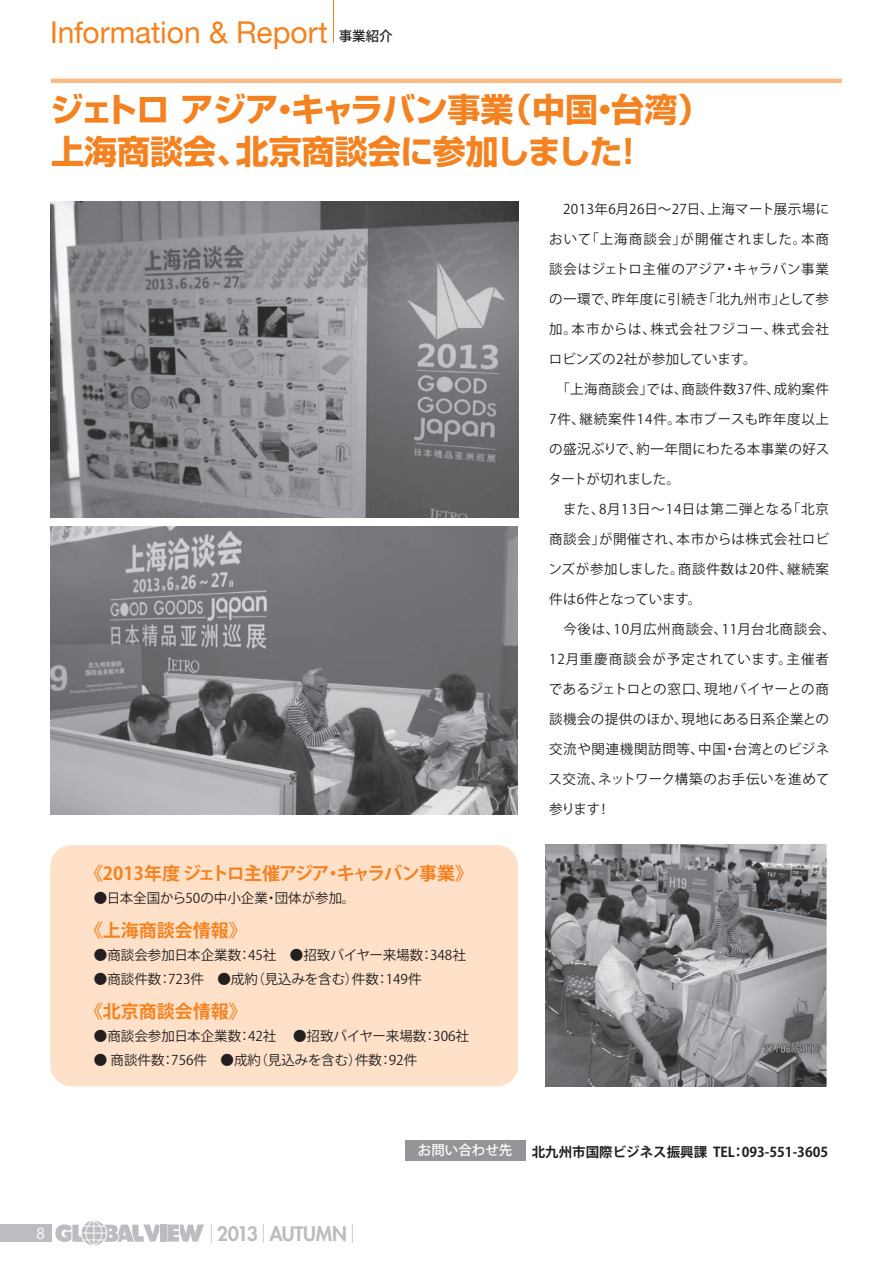
<style>
.page{position:relative;width:893px;height:1263px;background:#fff}
.page>*{position:absolute;margin:0;border:0;box-sizing:border-box;transform-origin:0 0}
.t1{font:700 33px/42px "Shin Go Pr 6 N";letter-spacing:-.015em;color:#f58220}
.t2{font:30px "Helvetica Neue";letter-spacing:-.005em;color:#f58220}
.t3{font:800 19.5px "Futura";letter-spacing:-.01em;color:#bcbdc0}
.t4{font:700 18px "Koz Go Pr 6 N";letter-spacing:-.04em;color:#f58220}
.t5{font:700 18px "Koz Go Pr 6 N";color:#f58220}
.t6{font:15px "Koz Go Pr 6 N";color:#fff}
.t7{font:13.5px "Koz Go Pr 6 N";letter-spacing:.03em;color:#231f20}
.t8{font:13.5px "Koz Go Pr 6 N";color:#231f20}
.t9{font:13.5px "Koz Go Pr 6 N";letter-spacing:.08em;color:#231f20}
.t10{font:13.5px "Koz Go Pr 6 N";letter-spacing:.055em;color:#231f20}
.t11{font:13.5px "Koz Go Pr 6 N";letter-spacing:.05em;color:#231f20}
.t12{font:700 13.5px "Koz Go Pr 6 N";color:#231f20}
.t13{font:13.5px "Koz Go Pr 6 N";letter-spacing:.065em;color:#231f20}
.t14{font:13.5px "Koz Go Pr 6 N";letter-spacing:.005em;color:#231f20}
.t15{font:13.5px "Koz Go Pr 6 N";letter-spacing:-.005em;color:#231f20}
.t16{font:13.5px "Koz Go Pr 6 N";letter-spacing:-.01em;color:#231f20}
.t17{font:13.5px "Koz Go Pr 6 N";letter-spacing:-.025em;color:#231f20}
.t18{font:500 13.5px "Koz Go Pr 6 N";color:#fff}
.t19{font:500 13.5px "Koz Go Pr 6 N";color:#231f20}
.s1{font-family:"Koz Go Pr 6 N";font-weight:400}
</style>
<div class="page">
<div style="left:50px;top:845px;width:468px;height:241px;background:#fee1c8;border-radius:21px"></div>
<hr style="left:333px;top:0;width:1px;height:43px;background:#f58220">
<div style="left:405px;top:1140px;width:120px;height:20px;background:#939598"></div>
<hr style="left:51px;top:79px;width:791px;height:4px;background:#fbbb85">
<div style="left:0;top:1224px;width:51px;height:18px;background:#bcbdc0"></div>
<div style="left:160px;top:1224px;width:6px;height:17px;background:#bcbdc0"></div>
<svg style="left:167px;top:1224px;width:37px;height:17px"></svg>
<svg style="left:55px;top:1221px;width:104px;height:24px"></svg>
<img style="left:546px;top:845px;width:281px;height:241px">
<img style="left:50px;top:201px;width:468px;height:316px">
<img style="left:50px;top:527px;width:467px;height:287px">
<h2 class="t2" style="left:50px;top:6px;width:279px">Information &amp; Report</h2>
<p class="t19" style="left:339px;top:28px;width:55px">事業紹介</p>
<h1 class="t1" style="left:50px;top:88px;width:661px">ジェトロ アジア・キャラバン事業（中国・台湾）上海商談会、北京商談会に参加しました！</h1>
<p class="t7" style="left:549px;top:202px;width:282px">　2013年6月26日～27日、上海マート展示場に</p>
<p class="t9" style="left:549px;top:232px;width:281px">おいて「上海商談会」が開催されました。本商</p>
<p class="t7" style="left:549px;top:262px;width:281px">談会はジェトロ主催のアジア・キャラバン事業</p>
<p class="t7" style="left:549px;top:292px;width:281px">の一環で、昨年度に引続き「北九州市」として参</p>
<p class="t9" style="left:549px;top:322px;width:281px">加。本市からは、株式会社フジコー、株式会社</p>
<p class="t15" style="left:549px;top:352px;width:209px">ロビンズの2社が参加しています。</p>
<p class="t7" style="left:549px;top:382px;width:281px">　「上海商談会」では、商談件数37件、成約案件</p>
<p class="t13" style="left:549px;top:412px;width:281px">7件、継続案件14件。本市ブースも昨年度以上</p>
<p class="t7" style="left:549px;top:442px;width:282px">の盛況ぶりで、約一年間にわたる本事業の好ス</p>
<p class="t17" style="left:548px;top:472px;width:133px">タートが切れました。</p>
<p class="t7" style="left:549px;top:502px;width:281px">　また、8月13日～14日は第二弾となる「北京</p>
<p class="t11" style="left:549px;top:532px;width:282px">商談会」が開催され、本市からは株式会社ロビ</p>
<p class="t10" style="left:548px;top:562px;width:282px">ンズが参加しました。商談件数は20件、継続案</p>
<p class="t16" style="left:549px;top:592px;width:154px">件は6件となっています。</p>
<p class="t10" style="left:549px;top:622px;width:288px">　今後は、10月広州商談会、11月台北商談会、</p>
<p class="t9" style="left:549px;top:652px;width:281px">12月重慶商談会が予定されています。主催者</p>
<p class="t14" style="left:549px;top:682px;width:282px">であるジェトロとの窓口、現地バイヤーとの商</p>
<p class="t7" style="left:549px;top:712px;width:281px">談機会の提供のほか、現地にある日系企業との</p>
<p class="t11" style="left:549px;top:742px;width:282px">交流や関連機関訪問等、中国・台湾とのビジネ</p>
<p class="t7" style="left:549px;top:772px;width:283px">ス交流、ネットワーク構築のお手伝いを進めて</p>
<p class="t7" style="left:549px;top:802px;width:63px">参ります！</p>
<h3 class="t4" style="left:85px;top:863px;width:389px">《2013年度 ジェトロ主催アジア・キャラバン事業》</h3>
<p class="t8" style="left:94px;top:890px;width:263px">●日本全国から50の中小企業・団体が参加。</p>
<h3 class="t5" style="left:85px;top:920px;width:163px">《上海商談会情報》</h3>
<p class="t8" style="left:94px;top:947px;width:373px">●商談会参加日本企業数：45社　●招致バイヤー来場数：348社</p>
<p class="t8" style="left:94px;top:971px;width:329px">●商談件数：723件　●成約（見込みを含む）件数：149件</p>
<h3 class="t5" style="left:85px;top:1001px;width:163px">《北京商談会情報》</h3>
<p class="t8" style="left:94px;top:1028px;width:377px">●商談会参加日本企業数：42社 　●招致バイヤー来場数：306社</p>
<p class="t8" style="left:94px;top:1052px;width:325px">● 商談件数：756件　●成約（見込みを含む）件数：92件</p>
<p class="t6" style="left:37px;top:1224px;width:10px">8</p>
<h3 class="t3" style="left:201px;top:1220px;width:162px"><span class="s1">｜</span>2013<span class="s1">｜</span>AUTUMN<span class="s1">｜</span></h3>
<p class="t18" style="left:418px;top:1142px;width:96px">お問い合わせ先</p>
<p class="t12" style="left:532px;top:1145px;width:298px">北九州市国際ビジネス振興課 TEL：093-551-3605</p>
</div>
